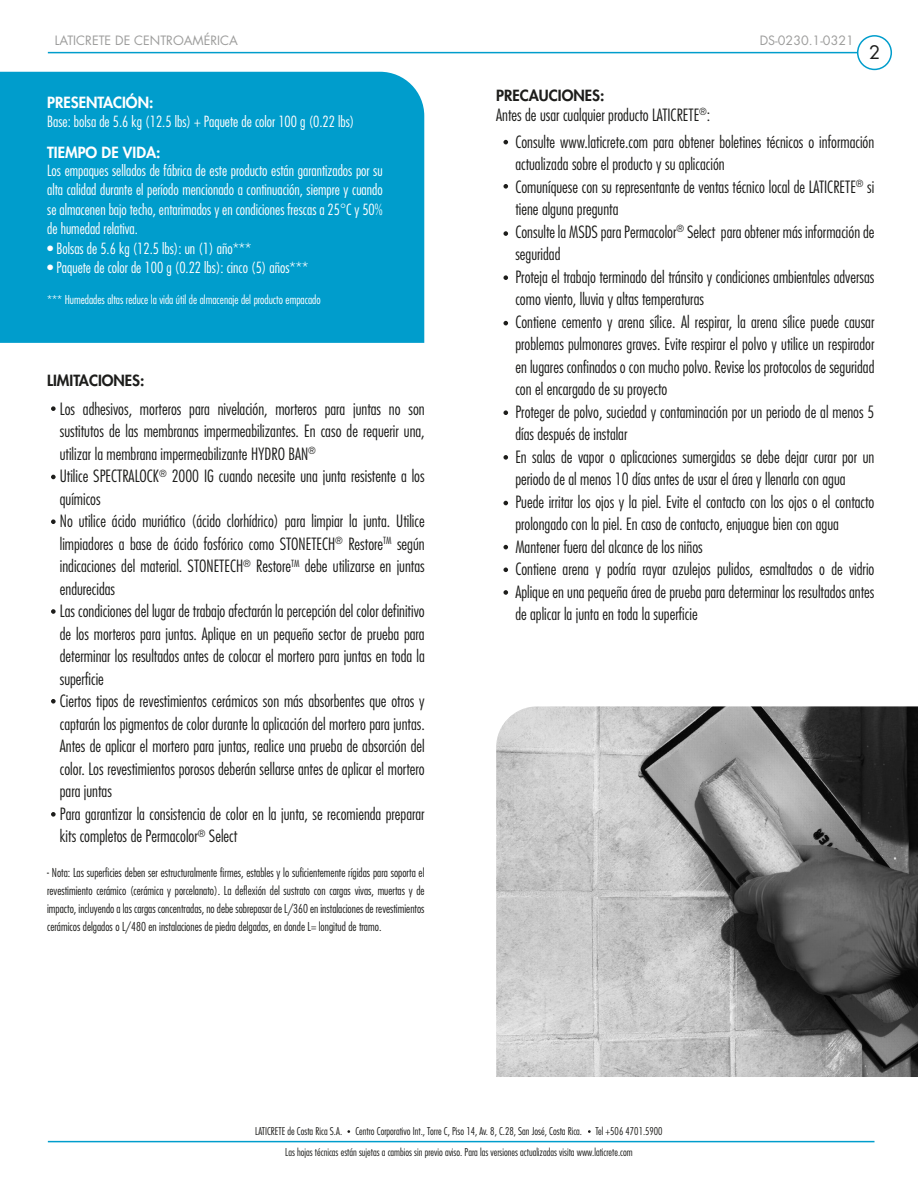
<style>
.page{position:relative;width:918px;height:1188px;background:#fff}
.page>*{position:absolute;margin:0;border:0;box-sizing:border-box;transform-origin:0 0}
.t1{font:18.15px "Futura";color:#1d1d1b}
.t2{font:300 condensed 16.5px/22.5px "Futura";color:#1d1d1b}
.t3{font:300 condensed 15px/19.5px "Futura";color:#fff;text-align:justify}
.t4{font:800 15px "Futura";color:#1d1d1b}
.t5{font:800 15px "Futura";color:#fff}
.t6{font:12.6px "Futura";color:#9d9d9c}
.t7{font:300 condensed 12px/18px "Futura";color:#1d1d1b;text-align:justify}
.t8{font:300 condensed 12px "Futura";color:#fff}
.t9{font:300 condensed 10.5px "Futura";color:#1d1d1b}
</style>
<div class="page">
<hr style="left:48px;top:52px;width:810px;height:1px;background:#009dcc">
<hr style="left:48px;top:1141px;width:826px;height:1px;background:#009dcc">
<div style="left:857px;top:35px;width:35px;height:35px;border:2px solid #009dcc;border-radius:50%"></div>
<div style="left:0;top:72px;width:424px;height:271px;background:#009dcc"></div>
<svg style="left:51px;top:406px;width:5px;height:5px"></svg>
<svg style="left:51px;top:475px;width:5px;height:4px"></svg>
<svg style="left:51px;top:519px;width:5px;height:5px"></svg>
<svg style="left:51px;top:609px;width:5px;height:5px"></svg>
<svg style="left:51px;top:812px;width:5px;height:5px"></svg>
<svg style="left:51px;top:699px;width:5px;height:5px"></svg>
<svg style="left:503px;top:140px;width:5px;height:4px"></svg>
<svg style="left:503px;top:184px;width:5px;height:5px"></svg>
<svg style="left:503px;top:231px;width:5px;height:5px"></svg>
<svg style="left:503px;top:275px;width:5px;height:5px"></svg>
<svg style="left:503px;top:321px;width:5px;height:4px"></svg>
<svg style="left:503px;top:410px;width:5px;height:5px"></svg>
<svg style="left:503px;top:455px;width:5px;height:5px"></svg>
<svg style="left:503px;top:501px;width:5px;height:4px"></svg>
<svg style="left:503px;top:545px;width:5px;height:4px"></svg>
<svg style="left:503px;top:568px;width:5px;height:4px"></svg>
<svg style="left:503px;top:590px;width:5px;height:5px"></svg>
<img style="left:496px;top:706px;width:422px;height:371px">
<p class="t6" style="left:55px;top:33px;width:185px">LATICRETE DE CENTROAMÉRICA</p>
<p class="t6" style="left:760px;top:33px;width:96px">DS-0230.1-0321</p>
<p class="t1" style="left:869px;top:41px;width:13px">2</p>
<p class="t5" style="left:47px;top:93px;width:108px">PRESENTACIÓN:</p>
<p class="t3" style="left:47px;top:112px;width:309px">Base: bolsa de 5.6 kg (12.5 lbs) + Paquete de color 100 g (0.22 lbs)</p>
<p class="t3" style="left:47px;top:161px;width:337px">Los empaques sellados de fábrica de este producto están garantizados por su alta calidad durante el período mencionado a continuación, siempre y cuando se almacenen bajo techo, entarimados y en condiciones frescas a 25°C y 50% de humedad relativa.</p>
<p class="t3" style="left:47px;top:239px;width:206px">• Bolsas de 5.6 kg (12.5 lbs): un (1) año***</p>
<p class="t3" style="left:47px;top:258px;width:263px">• Paquete de color de 100 g (0.22 lbs): cinco (5) años***</p>
<p class="t5" style="left:47px;top:143px;width:115px">TIEMPO DE VIDA:</p>
<p class="t8" style="left:47px;top:293px;width:275px">*** Humedades altas reduce la vida útil de almacenaje del producto empacado</p>
<p class="t4" style="left:47px;top:371px;width:99px">LIMITACIONES:</p>
<p class="t2" style="left:60px;top:397px;width:366px">Los adhesivos, morteros para nivelación, morteros para juntas no son sustitutos de las membranas impermeabilizantes. En caso de requerir una, utilizar la membrana impermeabilizante HYDRO BAN<sup>®<br></sup>Utilice SPECTRALOCK<sup>®</sup> 2000 IG cuando necesite una junta resistente a los químicos<br>No utilice ácido muriático (ácido clorhídrico) para limpiar la junta. Utilice limpiadores a base de ácido fosfórico como STONETECH<sup>®</sup> Restore<sup>TM</sup> según indicaciones del material. STONETECH<sup>®</sup> Restore<sup>TM</sup> debe utilizarse en juntas endurecidas<br>Las condiciones del lugar de trabajo afectarán la percepción del color definitivo de los morteros para juntas. Aplique en un pequeño sector de prueba para determinar los resultados antes de colocar el mortero para juntas en toda la superficie<br>Ciertos tipos de revestimientos cerámicos son más absorbentes que otros y captarán los pigmentos de color durante la aplicación del mortero para juntas.<br>Antes de aplicar el mortero para juntas, realice una prueba de absorción del color. Los revestimientos porosos deberán sellarse antes de aplicar el mortero para juntas<br>Para garantizar la consistencia de color en la junta, se recomienda preparar kits completos de Permacolor<sup>®</sup> Select</p>
<p class="t7" style="left:47px;top:864px;width:379px">- Nota: Las superficies deben ser estructuralmente firmes, estables y lo suficientemente rígidas para soporta el revestimiento cerámico (cerámica y porcelanato). La deflexión del sustrato con cargas vivas, muertas y de impacto, incluyendo a las cargas concentradas, no debe sobrepasar de L/360 en instalaciones de revestimientos cerámicos delgados o L/480 en instalaciones de piedra delgadas, en donde L= longitud de tramo.</p>
<p class="t4" style="left:496px;top:86px;width:110px">PRECAUCIONES:</p>
<p class="t2" style="left:496px;top:103px;width:216px">Antes de usar cualquier producto LATICRETE<sup>®</sup>:</p>
<p class="t2" style="left:515px;top:131px;width:361px">Consulte www.laticrete.com para obtener boletines técnicos o información actualizada sobre el producto y su aplicación<br>Comuníquese con su representante de ventas técnico local de LATICRETE<sup>®</sup> si tiene alguna pregunta<br>Consulte la MSDS para Permacolor<sup>®</sup> Select para obtener más información de seguridad<br>Proteja el trabajo terminado del tránsito y condiciones ambientales adversas como viento, lluvia y altas temperaturas<br>Contiene cemento y arena sílice. Al respirar, la arena sílice puede causar problemas pulmonares graves. Evite respirar el polvo y utilice un respirador en lugares confinados o con mucho polvo. Revise los protocolos de seguridad con el encargado de su proyecto<br>Proteger de polvo, suciedad y contaminación por un periodo de al menos 5 días después de instalar<br>En salas de vapor o aplicaciones sumergidas se debe dejar curar por un periodo de al menos 10 días antes de usar el área y llenarla con agua Puede irritar los ojos y la piel. Evite el contacto con los ojos o el contacto prolongado con la piel. En caso de contacto, enjuague bien con agua Mantener fuera del alcance de los niños<br>Contiene arena y podría rayar azulejos pulidos, esmaltados o de vidrio Aplique en una pequeña área de prueba para determinar los resultados antes de aplicar la junta en toda la superficie</p>
<p class="t9" style="left:255px;top:1125px;width:88px">LATICRETE de Costa Rica S.A.</p>
<p class="t9" style="left:355px;top:1125px;width:228px">Centro Corporativo Int., Torre C, Piso 14, Av. 8, C.28, San José, Costa Rica.</p>
<p class="t9" style="left:595px;top:1125px;width:69px">Tel +506 4701.5900</p>
<p class="t9" style="left:285px;top:1146px;width:349px">Las hojas técnicas están sujetas a cambios sin previo aviso. Para las versiones actualizadas visita www.laticrete.com</p>
</div>
